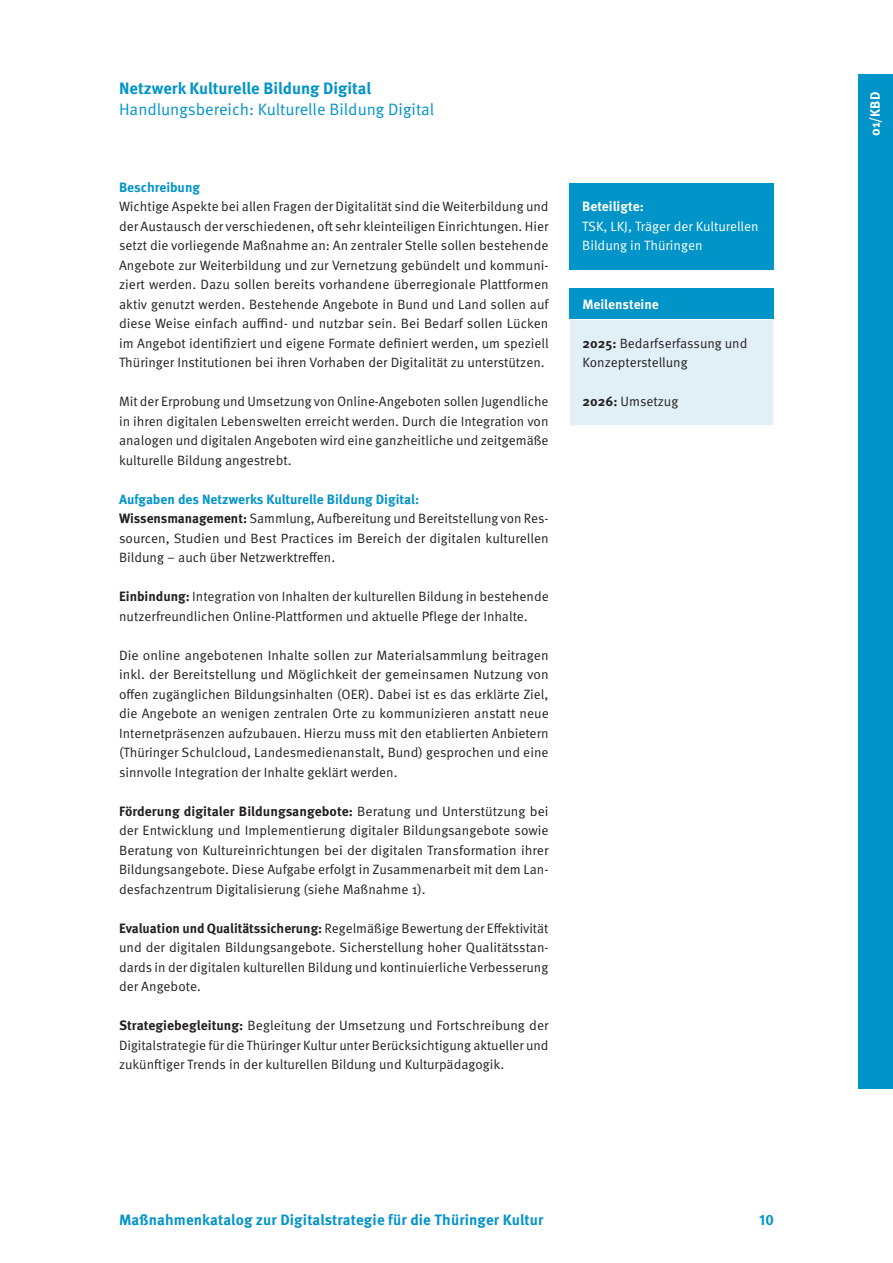
<style>
.page{position:relative;width:893px;height:1263px;background:#fff}
.page>*{position:absolute;margin:0;border:0;box-sizing:border-box;transform-origin:0 0}
.t1{font:16.5px "Meta Pro Norm";color:#0094c8}
.t2{font:700 16.5px "Meta Pro";color:#0094c8}
.t3{font:700 15px "Meta Pro";letter-spacing:.01em;color:#0094c8}
.t4{font:13.5px/19.5px "Meta Pro Norm";color:#231f20;text-align:justify}
.t5{font:700 13.5px "Meta Pro";letter-spacing:.005em;color:#231f20}
.t6{font:700 13.5px "Meta Pro";color:#0094c8}
.t7{font:13.5px/19.5px "Meta Pro Norm";color:#fff}
.t8{font:700 13.5px "Meta Pro";color:#fff}
.s1{font-family:"Meta Pro";font-weight:700}
.s2{font-family:"Meta Pro Norm";font-weight:400}
</style>
<div class="page">
<div style="left:859px;top:75px;width:34px;height:1014px;background:#0094c8"></div>
<div style="left:570px;top:319px;width:204px;height:107px;background:#e1f0f7"></div>
<div style="left:569px;top:319px;width:205px;height:107px;border:1px solid #fff"></div>
<div style="left:570px;top:288px;width:204px;height:31px;background:#0094c8"></div>
<div style="left:569px;top:183px;width:204px;height:87px;background:#0094c8"></div>
<p class="t2" style="left:119px;top:76px;width:254px">Netzwerk Kulturelle Bildung Digital</p>
<p class="t1" style="left:119px;top:97px;width:317px">Handlungsbereich: Kulturelle Bildung Digital</p>
<p class="t6" style="left:119px;top:177px;width:83px">Beschreibung</p>
<p class="t4" style="left:119px;top:196px;width:431px">Wichtige Aspekte bei allen Fragen der Digitalität sind die Weiterbildung und der Austausch der verschiedenen, oft sehr kleinteiligen Einrichtungen. Hier setzt die vorliegende Maßnahme an: An zentraler Stelle sollen bestehende Angebote zur Weiterbildung und zur Vernetzung gebündelt und kommuni&shy;ziert werden. Dazu sollen bereits vorhandene überregionale Plattformen aktiv genutzt werden. Bestehende Angebote in Bund und Land sollen auf diese Weise einfach auffind- und nutzbar sein. Bei Bedarf sollen Lücken im Angebot identifiziert und eigene Formate definiert werden, um speziell Thüringer Institutionen bei ihren Vorhaben der Digitalität zu unterstützen.</p>
<p class="t4" style="left:119px;top:391px;width:431px">Mit der Erprobung und Umsetzung von Online-Angeboten sollen Jugendliche in ihren digitalen Lebenswelten erreicht werden. Durch die Integration von analogen und digitalen Angeboten wird eine ganzheitliche und zeitgemäße kulturelle Bildung angestrebt.</p>
<p class="t6" style="left:119px;top:489px;width:302px">Aufgaben des Netzwerks Kulturelle Bildung Digital:</p>
<p class="t4" style="left:119px;top:508px;width:431px"><span class="s1">Wissensmanagement:</span> Sammlung, Aufbereitung und Bereitstellung von Res&shy;sourcen, Studien und Best Practices im Bereich der digitalen kulturellen Bildung – auch über Netzwerktreffen.</p>
<p class="t4" style="left:119px;top:586px;width:431px"><span class="s1">Einbindung:</span> Integration von Inhalten der kulturellen Bildung in bestehende nutzerfreundlichen Online-Plattformen und aktuelle Pflege der Inhalte.</p>
<p class="t4" style="left:119px;top:644px;width:431px">Die online angebotenen Inhalte sollen zur Materialsammlung beitragen inkl. der Bereitstellung und Möglichkeit der gemeinsamen Nutzung von offen zugänglichen Bildungsinhalten (OER). Dabei ist es das erklärte Ziel, die Angebote an wenigen zentralen Orte zu kommunizieren anstatt neue Internetpräsenzen aufzubauen. Hierzu muss mit den etablierten Anbietern (Thüringer Schulcloud, Landesmedienanstalt, Bund) gesprochen und eine sinnvolle Integration der Inhalte geklärt werden.</p>
<p class="t5" style="left:119px;top:801px;width:431px">Förderung digitaler Bildungsangebote: <span class="s2">Beratung und Unterstützung bei</span></p>
<p class="t4" style="left:119px;top:820px;width:431px">der Entwicklung und Implementierung digitaler Bildungsangebote sowie Beratung von Kultureinrichtungen bei der digitalen Transformation ihrer Bildungsangebote. Diese Aufgabe erfolgt in Zusammenarbeit mit dem Lan&shy;desfachzentrum Digitalisierung (siehe Maßnahme 1).</p>
<p class="t4" style="left:119px;top:917px;width:431px"><span class="s1">Evaluation und Qualitätssicherung:</span> Regelmäßige Bewertung der Effektivität und der digitalen Bildungsangebote. Sicherstellung hoher Qualitätsstan&shy;dards in der digitalen kulturellen Bildung und kontinuierliche Verbesserung der Angebote.</p>
<p class="t4" style="left:119px;top:1015px;width:431px"><span class="s1">Strategiebegleitung:</span> Begleitung der Umsetzung und Fortschreibung der Digitalstrategie für die Thüringer Kultur unter Berücksichtigung aktueller und zukünftiger Trends in der kulturellen Bildung und Kulturpädagogik.</p>
<p class="t8" style="left:582px;top:196px;width:63px">Beteiligte:</p>
<p class="t7" style="left:582px;top:215px;width:178px">TSK, LKJ, Träger der Kulturellen<br>Bildung in Thüringen</p>
<p class="t8" style="left:582px;top:294px;width:78px">Meilensteine</p>
<p class="t4" style="left:583px;top:332px;width:166px"><span class="s1">2025:</span> Bedarfserfassung und<br>Konzepterstellung</p>
<p class="t4" style="left:583px;top:391px;width:97px"><span class="s1">2026:</span> Umsetzug</p>
<p class="t3" style="left:119px;top:1208px;width:426px">Maßnahmenkatalog zur Digitalstrategie für die Thüringer Kultur</p>
<p class="t3" style="left:759px;top:1208px;width:16px">10</p>
<p class="t8" style="left:865px;top:136px;width:46px;rotate:-90deg">01/KBD</p>
</div>
